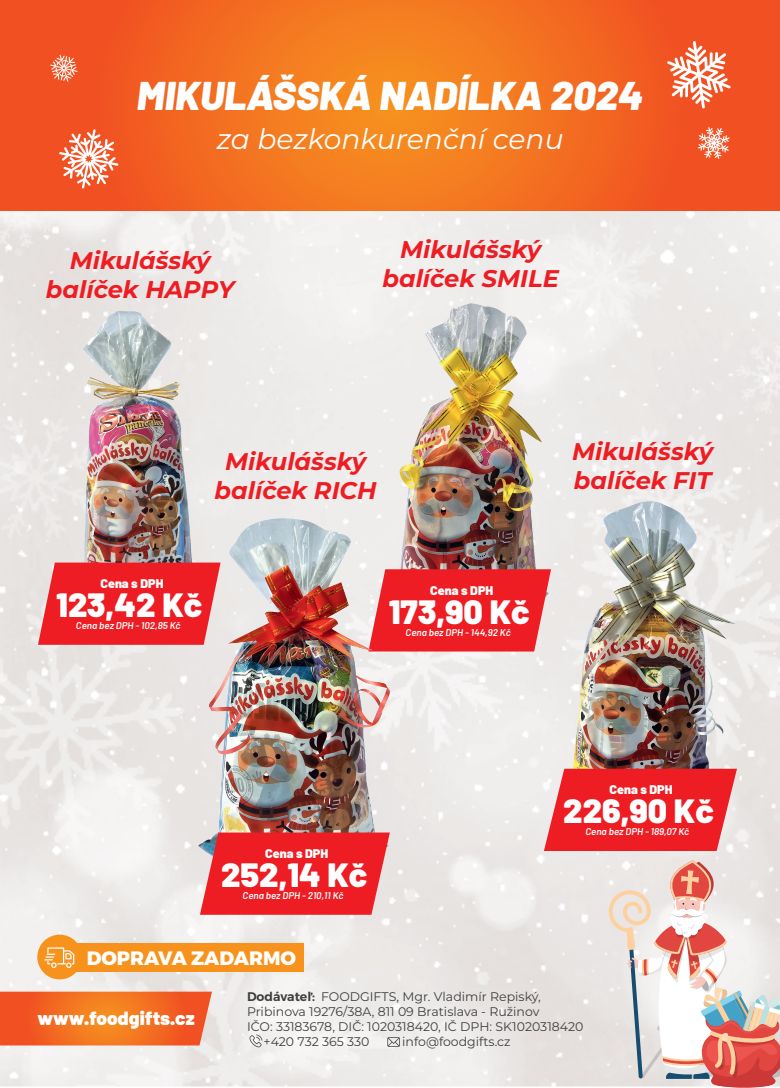
<style>
.page{position:relative;width:780px;height:1088px;background:#fff}
.page>*{position:absolute;margin:0;border:0;box-sizing:border-box;transform-origin:0 0}
.t1{font:italic 900 40.25px "Barlow";color:#fff}
.t2{font:900 33.75px "Barlow";color:#fff}
.t3{font:italic 28.12px "Montserrat";color:#fff}
.t4{font:italic 700 24.12px/28.9px "Montserrat";color:#ee1d23;text-align:center}
.t5{font:800 19.38px "Montserrat";color:#fff}
.t6{font:900 19.12px "Barlow";color:#fff}
.t7{font:900 12.62px "Barlow";color:#fff}
.t8{font:12.5px "Montserrat";color:#3e3e3f}
.t9{font:italic 600 9.88px "Barlow";color:#fff}
.s1{font-weight:600}
</style>
<div class="page">
<img style="left:0;top:210px;width:779px;height:877px">
<svg style="left:0;top:991px;width:212px;height:54px;background:#f26d28"></svg>
<svg style="left:0;top:0;width:780px;height:210px;background:#f26921"></svg>
<svg style="left:387px;top:1037px;width:13px;height:10px"></svg>
<svg style="left:249px;top:1034px;width:13px;height:13px"></svg>
<div style="left:76px;top:943px;width:228px;height:28px;background:#f7931d"></div>
<div style="left:37px;top:934px;width:45px;height:45px;background:#f7931d;border-radius:50%"></div>
<svg style="left:44px;top:947px;width:30px;height:21px"></svg>
<svg style="left:608px;top:860px;width:172px;height:228px"></svg>
<svg style="left:667px;top:41px;width:63px;height:68px"></svg>
<svg style="left:697px;top:127px;width:32px;height:32px"></svg>
<svg style="left:59px;top:129px;width:59px;height:60px"></svg>
<svg style="left:50px;top:55px;width:28px;height:27px"></svg>
<img style="left:21px;top:305px;width:222px;height:297px">
<svg style="left:38px;top:562px;width:109px;height:83px;background:#ed2d32"></svg>
<img style="left:345px;top:294px;width:251px;height:275px">
<div style="left:429px;top:569px;width:79px;height:82px;background:#ee1d23"></div>
<img style="left:147px;top:517px;width:282px;height:376px">
<svg style="left:200px;top:832px;width:190px;height:83px;background:#eb3035"></svg>
<img style="left:508px;top:490px;width:272px;height:362px">
<svg style="left:544px;top:769px;width:193px;height:82px;background:#ed3237"></svg>
<h1 class="t1" style="left:137px;top:71px;width:507px">MIKULÁŠSKÁ NADÍLKA 2024</h1>
<h3 class="t3" style="left:217px;top:119px;width:348px">za bezkonkurenční cenu</h3>
<h3 class="t4" style="left:46px;top:245px;width:190px">Mikulášský balíček HAPPY</h3>
<h3 class="t4" style="left:382px;top:234px;width:178px">Mikulášský balíček SMILE</h3>
<h3 class="t4" style="left:214px;top:446px;width:164px">Mikulášský balíček RICH</h3>
<p class="t7" style="left:100px;top:575px;width:65px">Cena s DPH</p>
<p class="t9" style="left:76px;top:619px;width:106px">Cena bez DPH - 102,85 Kč</p>
<h2 class="t2" style="left:57px;top:584px;width:147px">123,42 Kč</h2>
<p class="t7" style="left:430px;top:582px;width:65px">Cena s DPH</p>
<p class="t9" style="left:405px;top:626px;width:107px">Cena bez DPH - 144,92 Kč</p>
<h2 class="t2" style="left:389px;top:591px;width:142px">173,90 Kč</h2>
<h3 class="t4" style="left:572px;top:435px;width:142px;text-align:left">Mikulášský balíček FIT</h3>
<p class="t7" style="left:265px;top:845px;width:65px">Cena s DPH</p>
<p class="t9" style="left:242px;top:889px;width:103px">Cena bez DPH - 210,11 Kč</p>
<h2 class="t2" style="left:221px;top:854px;width:148px">252,14 Kč</h2>
<h3 class="t5" style="left:87px;top:945px;width:211px">DOPRAVA ZADARMO</h3>
<p class="t7" style="left:609px;top:782px;width:65px">Cena s DPH</p>
<p class="t9" style="left:585px;top:826px;width:105px">Cena bez DPH - 189,07 Kč</p>
<h2 class="t2" style="left:563px;top:790px;width:152px">226,90 Kč</h2>
<h3 class="t6" style="left:37px;top:1006px;width:159px">www.foodgifts.cz</h3>
<p class="t8" style="left:247px;top:988px;width:295px"><span class="s1">Dodávateľ:</span> FOODGIFTS, Mgr. Vladimír Repiský,</p>
<p class="t8" style="left:247px;top:1003px;width:294px">Pribinova 19276/38A, 811 09 Bratislava - Ružinov</p>
<p class="t8" style="left:247px;top:1018px;width:338px">IČO: 33183678, DIČ: 1020318420, IČ DPH: SK1020318420</p>
<p class="t8" style="left:263px;top:1033px;width:108px">+420 732 365 330</p>
<p class="t8" style="left:402px;top:1033px;width:110px">info@foodgifts.cz</p>
</div>
